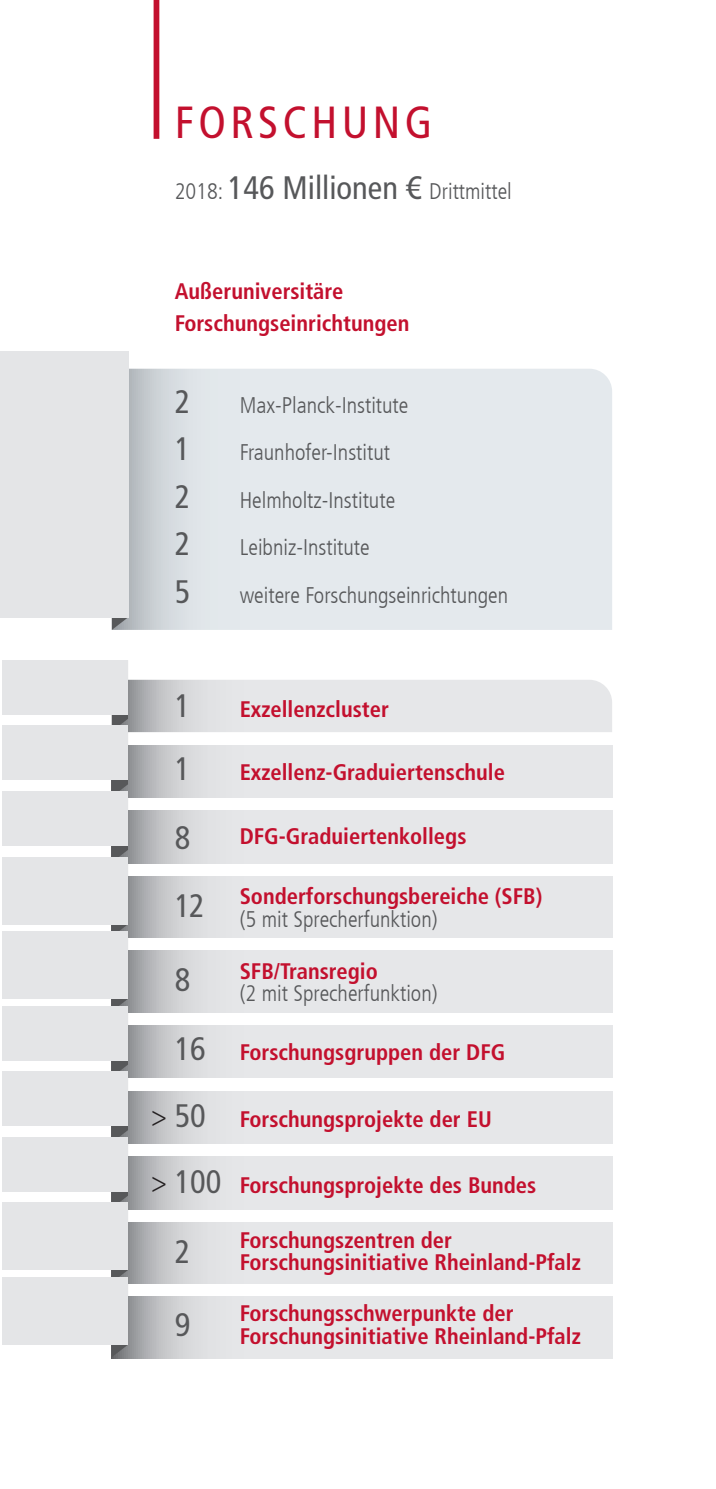
<style>
.page{position:relative;width:716px;height:1489px;background:#fff}
.page>*{position:absolute;margin:0;border:0;box-sizing:border-box;transform-origin:0 0}
.t1{font:condensed 45px "Frutiger LT Com";letter-spacing:.1em;color:#c3102e}
.t2{font:condensed 32.5px "Frutiger LT Com";color:#57585a}
.t3{font:30px/65.2px "Minion Pro";color:#231f20}
.t4{font:700 condensed 22.5px/22.5px "Frutiger LT Com";color:#c3102e}
.t5{font:300 condensed 22.5px "Frutiger LT Com";color:#57585a}
.s1{font-weight:400;font-size:32.5px}
.s2{font-weight:400;font-size:32.5px;color:#57585a}
.s3{font-weight:300;color:#57585a}
</style>
<div class="page">
<svg style="left:128px;top:369px;width:484px;height:261px;background:#e0e5e9"></svg>
<div style="left:154px;top:0;width:5px;height:139px;background:#c3102e"></div>
<svg style="left:112px;top:617px;width:16px;height:13px"></svg>
<div style="left:0;top:351px;width:128px;height:266px;background:#e4e5e7"></div>
<div style="left:2px;top:660px;width:126px;height:54px;background:#e4e5e7"></div>
<div style="left:2px;top:725px;width:126px;height:54px;background:#e4e5e7"></div>
<div style="left:2px;top:791px;width:126px;height:54px;background:#e4e5e7"></div>
<div style="left:2px;top:1071px;width:126px;height:54px;background:#e4e5e7"></div>
<div style="left:2px;top:1137px;width:126px;height:54px;background:#e4e5e7"></div>
<div style="left:2px;top:856px;width:126px;height:68px;background:#e4e5e7"></div>
<div style="left:2px;top:931px;width:126px;height:67px;background:#e4e5e7"></div>
<div style="left:2px;top:1202px;width:126px;height:67px;background:#e4e5e7"></div>
<svg style="left:112px;top:1356px;width:500px;height:2px"></svg>
<svg style="left:112px;top:679px;width:500px;height:677px"></svg>
<div style="left:2px;top:1277px;width:126px;height:67px;background:#e4e5e7"></div>
<div style="left:2px;top:1006px;width:126px;height:54px;background:#e4e5e7"></div>
<h1 class="t1" style="left:175px;top:96px;width:259px">FORSCHUNG</h1>
<p class="t5" style="left:175px;top:178px;width:339px">2018: <span class="s1">146 Millionen €</span> Drittmittel</p>
<p class="t4" style="left:175px;top:275px;width:236px;line-height:32.5px">Außeruniversitäre<br>Forschungseinrichtungen</p>
<h2 class="t2" style="left:175px;top:382px;width:17px">2</h2>
<p class="t5" style="left:240px;top:392px;width:170px">Max-Planck-Institute</p>
<h2 class="t2" style="left:175px;top:430px;width:17px">1</h2>
<p class="t5" style="left:240px;top:439px;width:152px">Fraunhofer-Institut</p>
<h2 class="t2" style="left:175px;top:477px;width:17px">2</h2>
<p class="t5" style="left:240px;top:487px;width:157px">Helmholtz-Institute</p>
<h2 class="t2" style="left:175px;top:525px;width:17px">2</h2>
<p class="t5" style="left:240px;top:534px;width:132px">Leibniz-Institute</p>
<h2 class="t2" style="left:175px;top:572px;width:17px">5</h2>
<p class="t5" style="left:240px;top:582px;width:270px">weitere Forschungseinrichtungen</p>
<h2 class="t2" style="left:175px;top:687px;width:17px">1</h2>
<p class="t4" style="left:240px;top:698px;width:151px">Exzellenzcluster</p>
<h2 class="t2" style="left:175px;top:749px;width:17px">1</h2>
<p class="t4" style="left:240px;top:760px;width:267px">Exzellenz-Graduiertenschule</p>
<h3 class="t3" style="left:151px;top:1084px;width:18px">&gt; &gt;</h3>
<h2 class="t2" style="left:175px;top:818px;width:17px">8</h2>
<p class="t4" style="left:240px;top:824px;width:228px">DFG-Graduiertenkollegs</p>
<p class="t4" style="left:240px;top:885px;width:304px;text-indent:-65px"><span class="s2">12</span> Sonderforschungsbereiche (SFB) <span class="s3">(5 mit Sprecherfunktion)</span></p>
<h2 class="t2" style="left:175px;top:960px;width:17px">8</h2>
<p class="t4" style="left:240px;top:959px;width:140px">SFB/Transregio</p>
<p class="t5" style="left:240px;top:980px;width:199px">(2 mit Sprecherfunktion)</p>
<p class="t4" style="left:175px;top:1040px;width:332px"><span class="s2">16</span> Forschungsgruppen der DFG</p>
<p class="t4" style="left:175px;top:1107px;width:318px"><span class="s2">50</span> Forschungsprojekte der EU</p>
<p class="t4" style="left:175px;top:1173px;width:363px"><span class="s2">100</span> Forschungsprojekte des Bundes</p>
<h2 class="t2" style="left:175px;top:1232px;width:17px">2</h2>
<p class="t4" style="left:240px;top:1228px;width:343px">Forschungszentren der<br>Forschungsinitiative Rheinland-Pfalz</p>
<h2 class="t2" style="left:175px;top:1305px;width:17px">9</h2>
<p class="t4" style="left:240px;top:1302px;width:343px">Forschungsschwerpunkte der<br>Forschungsinitiative Rheinland-Pfalz</p>
</div>
